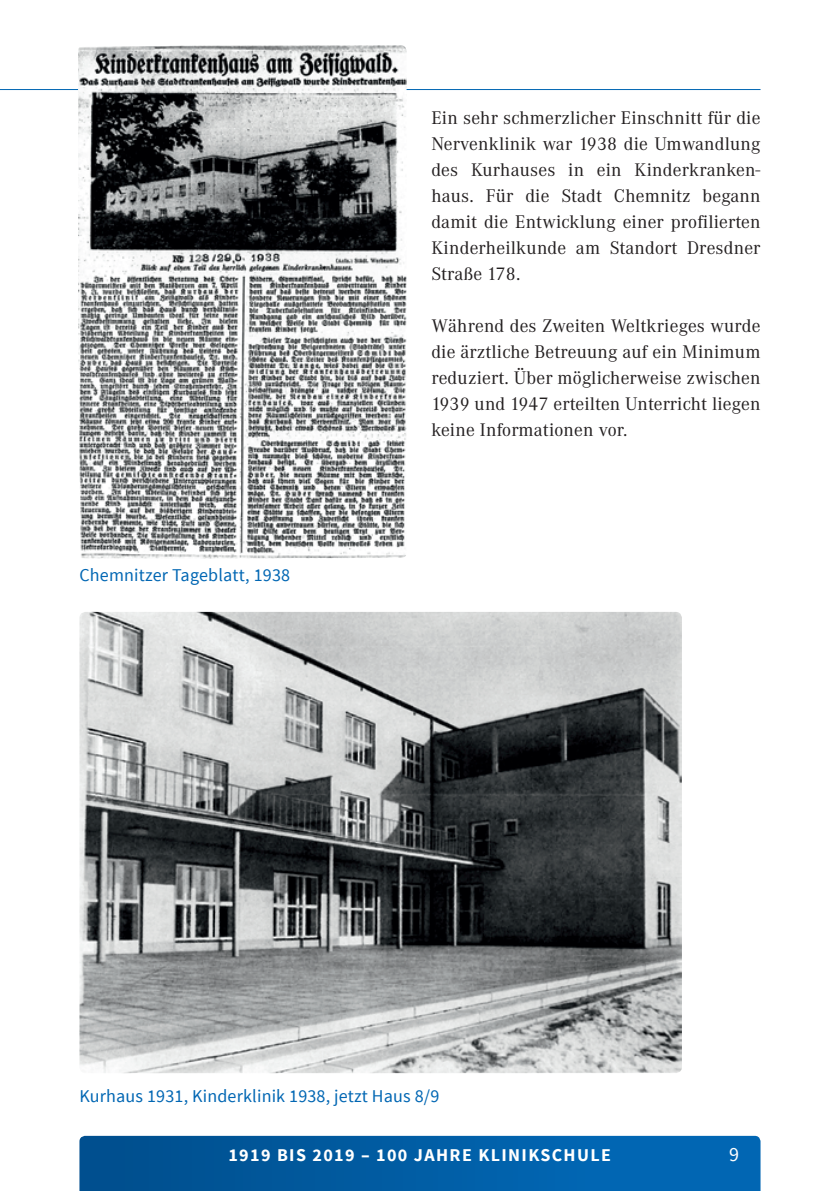
<style>
.page{position:relative;width:840px;height:1191px;background:#fff}
.page>*{position:absolute;margin:0;border:0;box-sizing:border-box;transform-origin:0 0}
.t1{font:20px "Source Sans Pro";color:#fff}
.t2{font:19px/26px "Corporate A";letter-spacing:.01em;color:#231f20;text-align:justify}
.t3{font:18px "Source Sans Pro";letter-spacing:.01em;color:#0166b3}
.t4{font:700 18px "Source Sans Pro";letter-spacing:.075em;color:#fff}
</style>
<div class="page">
<svg style="left:79px;top:1135px;width:681px;height:56px;background:#055fa5"></svg>
<hr style="left:0;top:89px;width:760px;height:1px;background:#0166b3">
<img style="left:78px;top:45px;width:328px;height:513px">
<img style="left:79px;top:612px;width:602px;height:461px">
<p class="t3" style="left:79px;top:563px;width:212px">Chemnitzer Tageblatt, 1938</p>
<p class="t2" style="left:431px;top:105px;width:330px">Ein sehr schmerzlicher Einschnitt für die Nervenklinik war 1938 die Umwandlung des Kurhauses in ein Kinderkranken&shy;haus. Für die Stadt Chemnitz begann damit die Entwicklung einer profilierten Kinderheilkunde am Standort Dresdner Straße 178.</p>
<p class="t2" style="left:431px;top:313px;width:330px">Während des Zweiten Weltkrieges wurde die ärztliche Betreuung auf ein Minimum reduziert. Über möglicherweise zwischen 1939 und 1947 erteilten Unterricht liegen keine Informationen vor.</p>
<p class="t3" style="left:79px;top:1084px;width:361px">Kurhaus 1931, Kinderklinik 1938, jetzt Haus 8/9</p>
<p class="t4" style="left:228px;top:1143px;width:384px">1919 BIS 2019 – 100 JAHRE KLINIKSCHULE</p>
<p class="t1" style="left:729px;top:1141px;width:11px">9</p>
</div>
